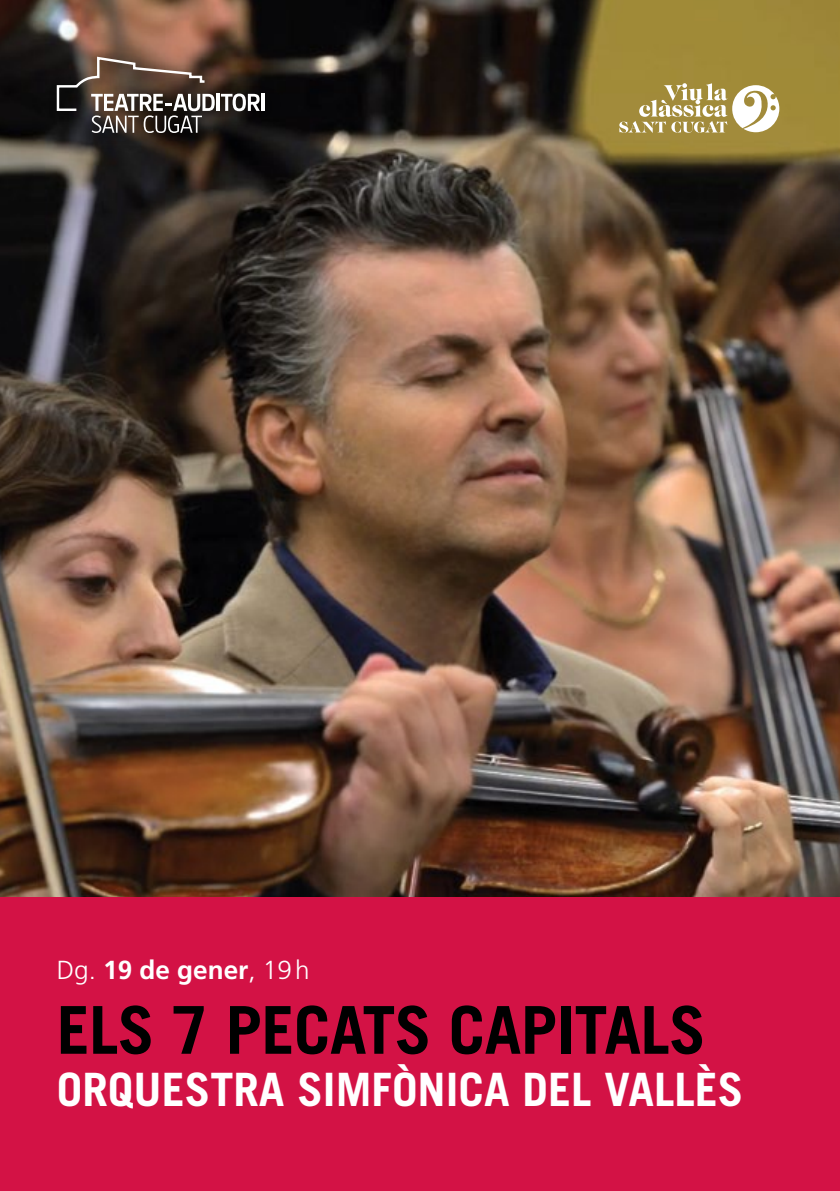
<style>
.page{position:relative;width:840px;height:1191px;background:#fff}
.page>*{position:absolute;margin:0;border:0;box-sizing:border-box;transform-origin:0 0}
.t1{font:700 66px "Trade Gothic";letter-spacing:-.01em;color:#000}
.t2{font:700 46px "Trade Gothic";color:#fff}
.t3{font:700 26.2px "Frutiger";color:#fff}
.s1{font-weight:300}
</style>
<div class="page">
<img style="left:0;top:0;width:839px;height:897px">
<svg style="left:619px;top:83px;width:159px;height:50px"></svg>
<div style="left:48px;top:49px;width:233px;height:100px;background:#000;opacity:.9"></div>
<hr style="left:216px;top:94px;width:3px;height:17px;background:#fff">
<svg style="left:221px;top:94px;width:39px;height:17px"></svg>
<hr style="left:261px;top:94px;width:3px;height:17px;background:#fff">
<svg style="left:55px;top:55px;width:159px;height:78px;background:#60524b"></svg>
<div style="left:0;top:897px;width:839px;height:294px;background:#d31245"></div>
<p class="t3" style="left:57px;top:954px;width:254px"><span class="s1">Dg.</span> 19 de gener<span class="s1">, 19h</span></p>
<h1 class="t1" style="left:57px;top:989px;width:650px">ELS 7 PECATS CAPITALS</h1>
<p class="t2" style="left:57px;top:1061px;width:688px">ORQUESTRA SIMFÒNICA DEL VALLÈS</p>
</div>
